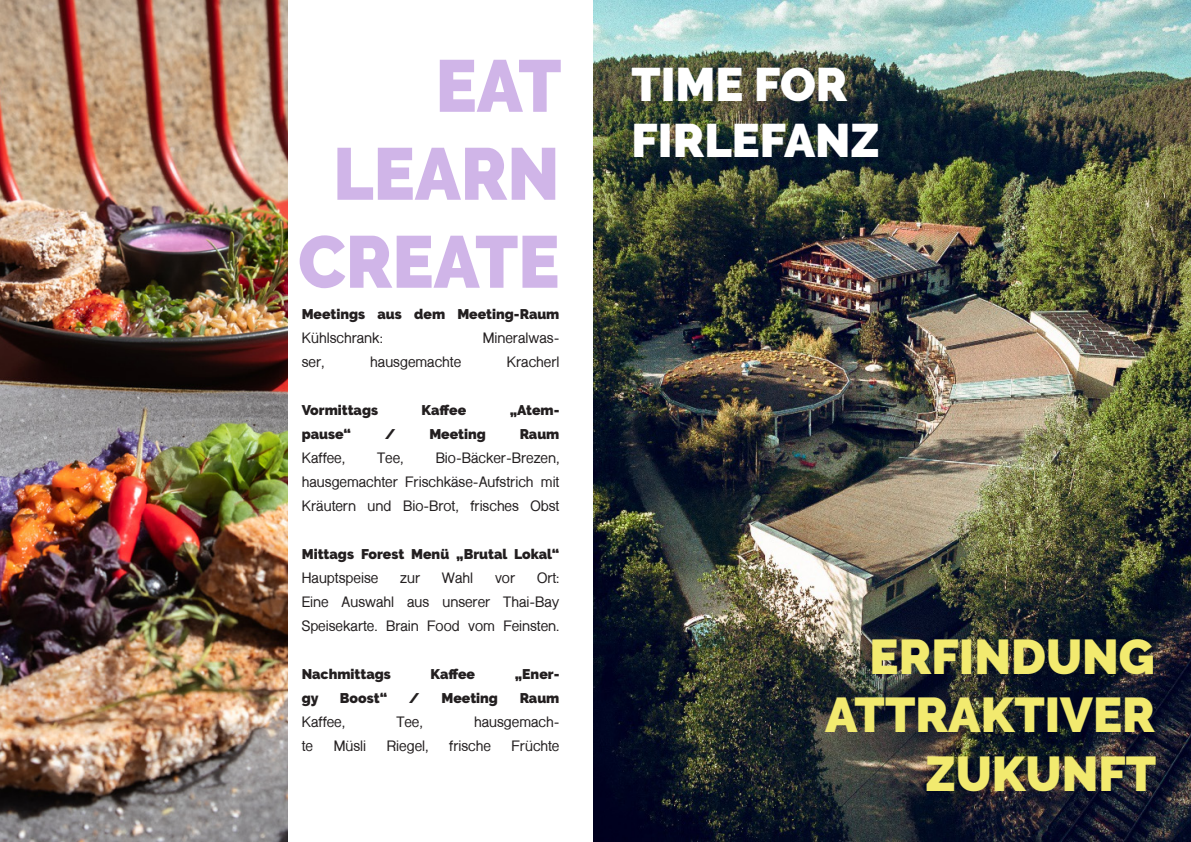
<style>
.page{position:relative;width:1191px;height:842px;background:#fff}
.page>*{position:absolute;margin:0;border:0;box-sizing:border-box;transform-origin:0 0}
.t1{font:900 73.3px "Raleway";color:#d0b5e8;scale:.94 1}
.t2{font:900 48.7px/58.4px "Raleway";color:#f2ea6f;text-align:right}
.t3{font:900 46.8px "Raleway";color:#fff}
.t4{font:700 14px/24px "Shree Dev 0714";color:#231f20}
.t5{font:900 14px "Raleway";color:#231f20}
</style>
<div class="page">
<img style="left:594px;top:0;width:597px;height:842px">
<img style="left:0;top:0;width:288px;height:842px">
<p class="t1" style="left:435px;top:43px;width:135px">EAT</p>
<p class="t1" style="left:333px;top:131px;width:242px">LEARN</p>
<p class="t1" style="left:298px;top:219px;width:279px">CREATE</p>
<p class="t5" style="left:302px;top:306px;width:259px">Meetings aus dem Meeting-Raum</p>
<p class="t4" style="left:302px;top:326px;width:83px">Kühlschrank:</p>
<p class="t4" style="left:483px;top:326px;width:78px">Mineralwas-</p>
<p class="t4" style="left:302px;top:350px;width:24px">ser,</p>
<p class="t4" style="left:370px;top:350px;width:92px">hausgemachte</p>
<p class="t4" style="left:507px;top:350px;width:54px">Kracherl</p>
<p class="t5" style="left:302px;top:402px;width:78px">Vormittags</p>
<p class="t5" style="left:421px;top:402px;width:46px">Kaffee</p>
<p class="t5" style="left:510px;top:402px;width:51px">„Atem-</p>
<p class="t5" style="left:302px;top:426px;width:51px">pause“</p>
<p class="t5" style="left:385px;top:426px;width:12px">/</p>
<p class="t5" style="left:429px;top:426px;width:58px">Meeting</p>
<p class="t5" style="left:520px;top:426px;width:41px">Raum</p>
<p class="t4" style="left:302px;top:446px;width:45px">Kaffee,</p>
<p class="t4" style="left:377px;top:446px;width:28px">Tee,</p>
<p class="t4" style="left:436px;top:446px;width:125px">Bio-Bäcker-Brezen,</p>
<p class="t4" style="left:302px;top:470px;width:259px">hausgemachter Frischkäse-Aufstrich mit<br>Kräutern und Bio-Brot, frisches Obst</p>
<p class="t5" style="left:302px;top:546px;width:259px">Mittags Forest Menü „Brutal Lokal“</p>
<p class="t4" style="left:302px;top:566px;width:78px">Hauptspeise</p>
<p class="t4" style="left:400px;top:566px;width:21px">zur</p>
<p class="t4" style="left:442px;top:566px;width:33px">Wahl</p>
<p class="t4" style="left:495px;top:566px;width:22px">vor</p>
<p class="t4" style="left:537px;top:566px;width:24px">Ort:</p>
<p class="t4" style="left:302px;top:590px;width:259px">Eine Auswahl aus unserer Thai-Bay<br>Speisekarte. Brain Food vom Feinsten.</p>
<p class="t5" style="left:302px;top:666px;width:91px">Nachmittags</p>
<p class="t5" style="left:430px;top:666px;width:46px">Kaffee</p>
<p class="t5" style="left:515px;top:666px;width:46px">„Ener-</p>
<p class="t5" style="left:302px;top:690px;width:18px">gy</p>
<p class="t5" style="left:340px;top:690px;width:49px">Boost“</p>
<p class="t5" style="left:409px;top:690px;width:12px">/</p>
<p class="t5" style="left:441px;top:690px;width:58px">Meeting</p>
<p class="t5" style="left:520px;top:690px;width:41px">Raum</p>
<p class="t4" style="left:302px;top:710px;width:45px">Kaffee,</p>
<p class="t4" style="left:396px;top:710px;width:28px">Tee,</p>
<p class="t4" style="left:474px;top:710px;width:87px">hausgemach-</p>
<p class="t4" style="left:302px;top:734px;width:13px">te</p>
<p class="t4" style="left:334px;top:734px;width:34px">Müsli</p>
<p class="t4" style="left:387px;top:734px;width:43px">Riegel,</p>
<p class="t4" style="left:449px;top:734px;width:43px">frische</p>
<p class="t4" style="left:511px;top:734px;width:49px">Früchte</p>
<p class="t3" style="left:631px;top:57px;width:218px">TIME FOR</p>
<p class="t3" style="left:631px;top:114px;width:250px">FIRLEFANZ</p>
<p class="t2" style="left:825px;top:627px;width:332px">ERFINDUNG<br>ATTRAKTIVER<br>ZUKUNFT</p>
</div>
